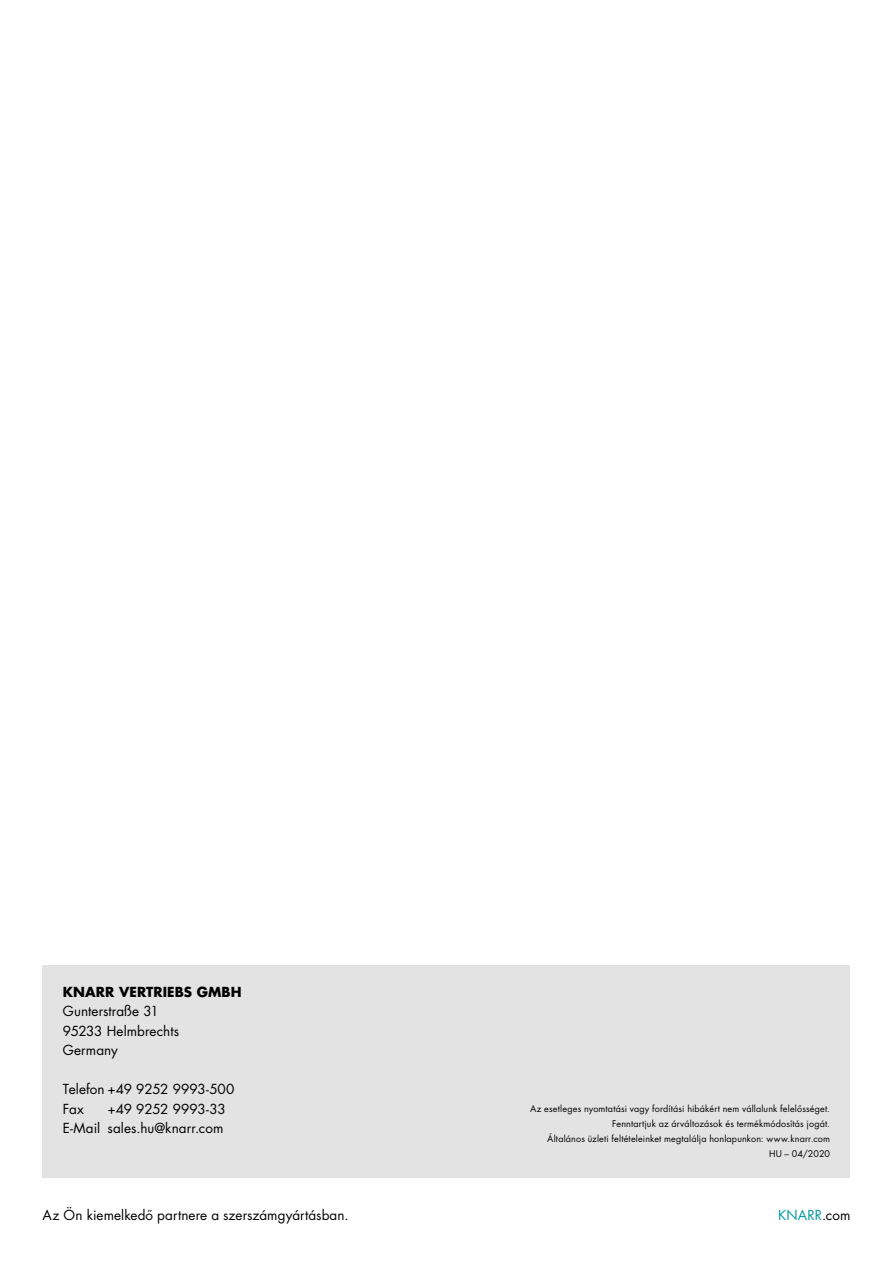
<style>
.page{position:relative;width:893px;height:1263px;background:#fff}
.page>*{position:absolute;margin:0;border:0;box-sizing:border-box;transform-origin:0 0}
.t1{font:13.5px/19.5px "Futura LT Pro";letter-spacing:.005em;color:#000}
.t2{font:700 13.5px "Futura LT Pro";letter-spacing:.01em;color:#000}
.t3{font:13.5px "Futura LT Pro";letter-spacing:.005em;color:#009aa3}
.t4{font:9px/15px "Futura LT Pro";letter-spacing:.02em;color:#000;text-align:right}
.s1{color:#000}
</style>
<div class="page">
<div style="left:43px;top:965px;width:807px;height:212px;background:#e3e3e3"></div>
<h1 class="t2" style="left:63px;top:981px;width:180px">KNARR VERTRIEBS GMBH</h1>
<h1 class="t1" style="left:63px;top:1001px;width:118px">Gunterstraße 31<br>95233 Helmbrechts<br>Germany</h1>
<h1 class="t1" style="left:63px;top:1079px;width:173px">Telefon +49 9252 9993-500<br>Fax</h1>
<h1 class="t1" style="left:63px;top:1099px;width:164px;text-align:right">+49 9252 9993-33<br>E-Mail sales.hu@knarr.com</h1>
<p class="t4" style="left:530px;top:1101px;width:301px">Az esetleges nyomtatási vagy fordítási hibákért nem vállalunk felelősséget.<br>Fenntartjuk az árváltozások és termékmódosítás jogát.<br>Általános üzleti feltételeinket megtalálja honlapunkon: www.knarr.com<br>HU – 04/2020</p>
<h1 class="t1" style="left:43px;top:1205px;width:307px">Az Ön kiemelkedő partnere a szerszámgyártásban.</h1>
<h1 class="t3" style="left:778px;top:1206px;width:74px">KNARR<span class="s1">.com</span></h1>
</div>
